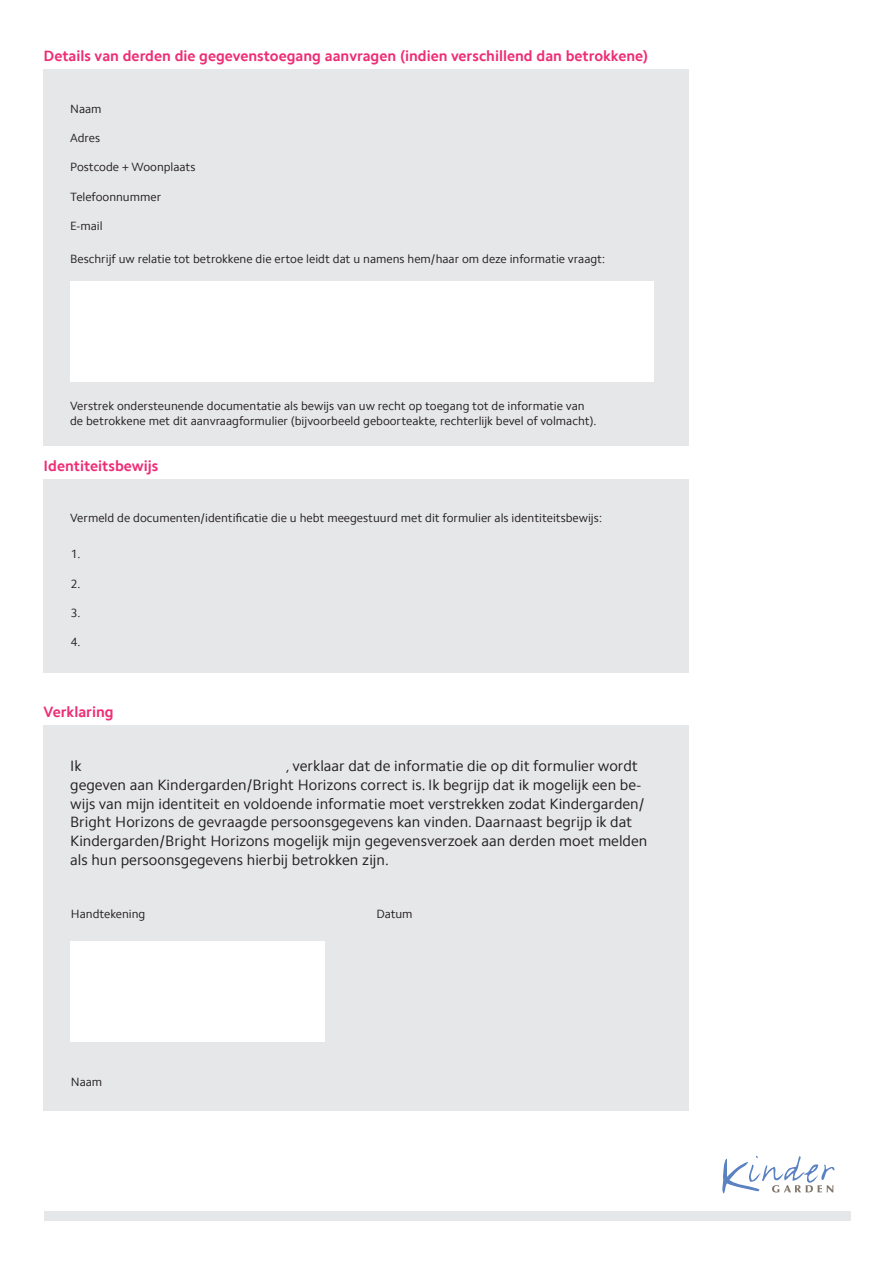
<style>
.page{position:relative;width:893px;height:1263px;background:#fff}
.page>*{position:absolute;margin:0;border:0;box-sizing:border-box;transform-origin:0 0}
.t1{font:15px/18.8px "Camphor Pro";color:#231f20}
.t2{font:700 15px "Camphor Pro";color:#ee2d74}
.t3{font:12px/15px "Camphor Pro";color:#231f20}
</style>
<div class="page">
<div style="left:44px;top:1211px;width:806px;height:9px;background:#e6e7e9"></div>
<svg style="left:722px;top:1156px;width:112px;height:38px"></svg>
<div style="left:44px;top:69px;width:645px;height:376px;background:#e6e7e9"></div>
<div style="left:70px;top:281px;width:584px;height:101px;background:#fff"></div>
<div style="left:44px;top:479px;width:645px;height:193px;background:#e6e7e9"></div>
<div style="left:44px;top:725px;width:645px;height:386px;background:#e6e7e9"></div>
<div style="left:70px;top:941px;width:254px;height:101px;background:#fff"></div>
<p class="t2" style="left:44px;top:47px;width:606px">Details van derden die gegevenstoegang aanvragen (indien verschillend dan betrokkene)</p>
<p class="t3" style="left:70px;top:101px;width:33px">Naam</p>
<p class="t3" style="left:70px;top:130px;width:32px">Adres</p>
<p class="t3" style="left:70px;top:160px;width:127px">Postcode + Woonplaats</p>
<p class="t3" style="left:70px;top:189px;width:93px">Telefoonnummer</p>
<p class="t3" style="left:70px;top:218px;width:34px">E-mail</p>
<p class="t3" style="left:70px;top:251px;width:537px">Beschrijf uw relatie tot betrokkene die ertoe leidt dat u namens hem/haar om deze informatie vraagt:</p>
<p class="t3" style="left:70px;top:398px;width:528px">Verstrek ondersteunende documentatie als bewijs van uw recht op toegang tot de informatie van de betrokkene met dit aanvraagformulier (bijvoorbeeld geboorteakte, rechterlijk bevel of volmacht).</p>
<p class="t2" style="left:44px;top:457px;width:116px">Identiteitsbewijs</p>
<p class="t3" style="left:70px;top:511px;width:533px">Vermeld de documenten/identificatie die u hebt meegestuurd met dit formulier als identiteitsbewijs:</p>
<p class="t3" style="left:71px;top:547px;width:11px">1.</p>
<p class="t3" style="left:71px;top:576px;width:11px">2.</p>
<p class="t3" style="left:71px;top:605px;width:11px">3.</p>
<p class="t3" style="left:71px;top:634px;width:11px">4.</p>
<p class="t2" style="left:44px;top:703px;width:72px">Verklaring</p>
<p class="t1" style="left:70px;top:756px;width:13px">Ik</p>
<p class="t1" style="left:70px;top:756px;width:579px;text-indent:216px">, verklaar dat de informatie die op dit formulier wordt gegeven aan Kindergarden/Bright Horizons correct is. Ik begrijp dat ik mogelijk een be&shy;wijs van mijn identiteit en voldoende informatie moet verstrekken zodat Kindergarden/ Bright Horizons de gevraagde persoonsgegevens kan vinden. Daarnaast begrijp ik dat Kindergarden/Bright Horizons mogelijk mijn gegevensverzoek aan derden moet melden als hun persoonsgegevens hierbij betrokken zijn.</p>
<p class="t3" style="left:71px;top:906px;width:76px">Handtekening</p>
<p class="t3" style="left:71px;top:1074px;width:33px">Naam</p>
<p class="t3" style="left:376px;top:906px;width:38px">Datum</p>
</div>
